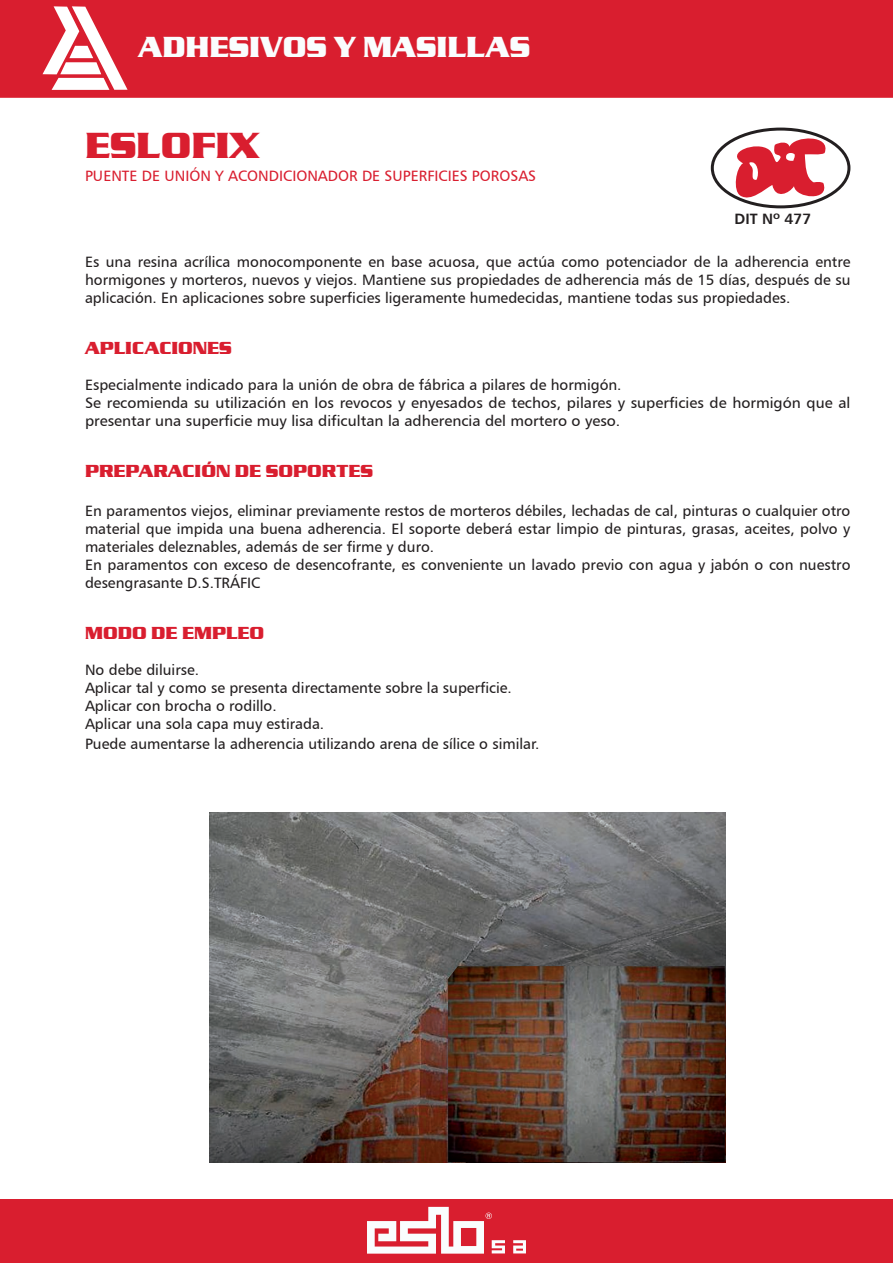
<style>
.page{position:relative;width:893px;height:1263px;background:#fff}
.page>*{position:absolute;margin:0;border:0;box-sizing:border-box;transform-origin:0 0}
.t1{font:700 37.5px "Serpentine D";color:#d91e2f}
.t2{font:700 30px "Serpentine D";color:#fafdfe}
.t3{font:700 18px "Serpentine D";color:#d91e2f}
.t4{font:15px/18px "Humanist 777 BT Roman B";color:#231f20}
.t5{font:15px "Humanist 777 BT Roman B";color:#d91e2f}
.t6{font:15px "Humanist 777 BT Bold B";color:#231f20}
</style>
<div class="page">
<div style="left:0;top:1199px;width:893px;height:64px;background:#d91e2f"></div>
<div style="left:0;top:0;width:892px;height:98px;background:#d91e2f"></div>
<svg style="left:43px;top:6px;width:85px;height:84px"></svg>
<svg style="left:513px;top:1240px;width:13px;height:13px"></svg>
<svg style="left:367px;top:1207px;width:138px;height:46px"></svg>
<svg style="left:892px;top:0;width:1px;height:98px"></svg>
<img style="left:210px;top:812px;width:516px;height:351px">
<img style="left:448px;top:966px;width:277px;height:196px">
<svg style="left:712px;top:129px;width:137px;height:78px"></svg>
<div style="left:711px;top:128px;width:139px;height:80px;border:3px solid #231f20;border-radius:50%"></div>
<svg style="left:723px;top:134px;width:109px;height:68px"></svg>
<p class="t2" style="left:138px;top:30px;width:393px">ADHESIVOS Y MASILLAS</p>
<p class="t1" style="left:85px;top:124px;width:27px">ESLO</p>
<p class="t1" style="left:191px;top:124px;width:70px">FIX</p>
<p class="t5" style="left:85px;top:167px;width:27px">Puentede</p>
<p class="t5" style="left:164px;top:167px;width:102px">unión y acondici</p>
<p class="t5" style="left:296px;top:167px;width:22px">onad</p>
<p class="t5" style="left:338px;top:167px;width:19px">ordes</p>
<p class="t5" style="left:392px;top:167px;width:19px">uperficiesp</p>
<p class="t5" style="left:480px;top:167px;width:40px">orosas</p>
<p class="t6" style="left:735px;top:209px;width:78px">dit nº 477</p>
<p class="t4" style="left:85px;top:252px;width:767px;text-align:justify">Es una resina acrílica monocomponente en base acuosa, que actúa como potenciador de la adherencia entre hormigones y morteros, nuevos y viejos. Mantiene sus propiedades de adherencia más de 15 días, después de su aplicación. En aplicaciones sobre superficies ligeramente humedecidas, mantiene todas sus propiedades.</p>
<p class="t3" style="left:85px;top:337px;width:135px">APLICACIONES</p>
<p class="t4" style="left:85px;top:375px;width:767px">Especialmente indicado para la unión de obra de fábrica a pilares de hormigón.<br>Se recomienda su utilización en los revocos y enyesados de techos, pilares y superficies de hormigón que al presentar una superficie muy lisa dificultan la adherencia del mortero o yeso.</p>
<p class="t3" style="left:85px;top:460px;width:277px">PREPARACIÓN DE SOPORTES</p>
<p class="t4" style="left:85px;top:502px;width:767px">En paramentos viejos, eliminar previamente restos de morteros débiles, lechadas de cal, pinturas o cualquier otro material que impida una buena adherencia. El soporte deberá estar limpio de pinturas, grasas, aceites, polvo y materiales deleznables, además de ser firme y duro.<br>En paramentos con exceso de desencofrante, es conveniente un lavado previo con agua y jabón o con nuestro desengrasante D.S.TRÁFIC</p>
<p class="t3" style="left:85px;top:623px;width:34px">MODO</p>
<p class="t3" style="left:151px;top:623px;width:89px">DE EMPLEO</p>
<p class="t4" style="left:85px;top:661px;width:428px">No debe diluirse.<br>Aplicar tal y como se presenta directamente sobre la superficie.<br>Aplicar con brocha o rodillo.<br>Aplicar una sola capa muy estirada.</p>
<p class="t4" style="left:85px;top:735px;width:456px">Puede aumentarse la adherencia utilizando arena de sílice o similar.</p>
</div>
